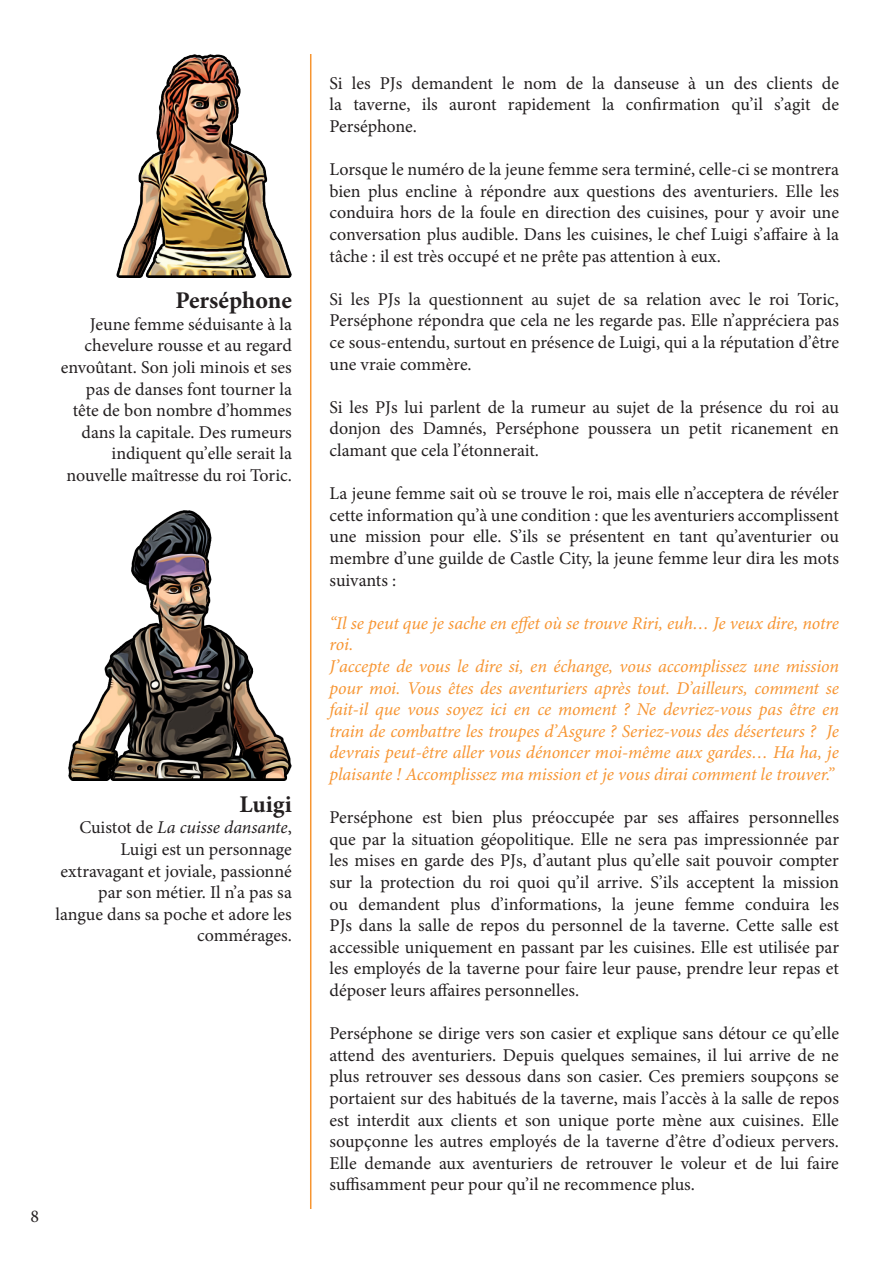
<style>
.page{position:relative;width:893px;height:1263px;background:#fff}
.page>*{position:absolute;margin:0;border:0;box-sizing:border-box;transform-origin:0 0}
.t1{font:700 24px "Minion Pro";color:#231f20}
.t2{font:18px/21.6px "Minion Pro";color:#231f20;text-align:justify}
.t3{font:italic 18px/21.6px "Minion Pro";letter-spacing:-.01em;color:#f79532}
.s1{font-style:italic}
</style>
<div class="page">
<img style="left:116px;top:54px;width:176px;height:224px">
<hr style="left:310px;top:54px;width:1px;height:1155px;background:#f79530">
<img style="left:68px;top:510px;width:224px;height:270px">
<p class="t1" style="left:176px;top:286px;width:118px">Perséphone</p>
<p class="t2" style="left:61px;top:313px;width:233px;text-align:right">Jeune femme séduisante à la chevelure rousse et au regard envoûtant. Son joli minois et ses pas de danses font tourner la tête de bon nombre d’hommes dans la capitale. Des rumeurs indiquent qu’elle serait la nouvelle maîtresse du roi Toric.</p>
<p class="t1" style="left:239px;top:790px;width:54px">Luigi</p>
<p class="t2" style="left:55px;top:817px;width:238px;text-align:right">Cuistot de <span class="s1">La cuisse dansante</span>,<br>Luigi est un personnage extravagant et joviale, passionné par son métier. Il n’a pas sa langue dans sa poche et adore les commérages.</p>
<p class="t2" style="left:30px;top:1205px;width:10px">8</p>
<p class="t2" style="left:330px;top:72px;width:511px">Si les PJs demandent le nom de la danseuse à un des clients de la taverne, ils auront rapidement la confirmation qu’il s’agit de Perséphone.</p>
<p class="t2" style="left:330px;top:159px;width:511px">Lorsque le numéro de la jeune femme sera terminé, celle-ci se montrera bien plus encline à répondre aux questions des aventuriers. Elle les conduira hors de la foule en direction des cuisines, pour y avoir une conversation plus audible. Dans les cuisines, le chef Luigi s’affaire à la tâche : il est très occupé et ne prête pas attention à eux.</p>
<p class="t2" style="left:330px;top:288px;width:511px">Si les PJs la questionnent au sujet de sa relation avec le roi Toric, Perséphone répondra que cela ne les regarde pas. Elle n’appréciera pas ce sous-entendu, surtout en présence de Luigi, qui a la réputation d’être une vraie commère.</p>
<p class="t2" style="left:330px;top:396px;width:511px">Si les PJs lui parlent de la rumeur au sujet de la présence du roi au donjon des Damnés, Perséphone poussera un petit ricanement en clamant que cela l’étonnerait.</p>
<p class="t2" style="left:330px;top:483px;width:511px">La jeune femme sait où se trouve le roi, mais elle n’acceptera de révéler cette information qu’à une condition : que les aventuriers accomplissent une mission pour elle. S’ils se présentent en tant qu’aventurier ou membre d’une guilde de Castle City, la jeune femme leur dira les mots suivants :</p>
<p class="t3" style="left:330px;top:613px;width:511px">“Il se peut que je sache en effet où se trouve Riri, euh… Je veux dire, notre roi.</p>
<p class="t3" style="left:330px;top:656px;width:511px;text-align:justify">J’accepte de vous le dire si, en échange, vous accomplissez une mission pour moi. Vous êtes des aventuriers après tout. D’ailleurs, comment se fait-il que vous soyez ici en ce moment ? Ne devriez-vous pas être en train de combattre les troupes d’Asgure ? Seriez-vous des déserteurs ? Je devrais peut-être aller vous dénoncer moi-même aux gardes… Ha ha, je plaisante ! Accomplissez ma mission et je vous dirai comment le trouver.”</p>
<p class="t2" style="left:330px;top:807px;width:511px">Perséphone est bien plus préoccupée par ses affaires personnelles que par la situation géopolitique. Elle ne sera pas impressionnée par les mises en garde des PJs, d’autant plus qu’elle sait pouvoir compter sur la protection du roi quoi qu’il arrive. S’ils acceptent la mission ou demandent plus d’informations, la jeune femme conduira les PJs dans la salle de repos du personnel de la taverne. Cette salle est accessible uniquement en passant par les cuisines. Elle est utilisée par les employés de la taverne pour faire leur pause, prendre leur repas et déposer leurs affaires personnelles.</p>
<p class="t2" style="left:330px;top:1023px;width:511px">Perséphone se dirige vers son casier et explique sans détour ce qu’elle attend des aventuriers. Depuis quelques semaines, il lui arrive de ne plus retrouver ses dessous dans son casier. Ces premiers soupçons se portaient sur des habitués de la taverne, mais l’accès à la salle de repos est interdit aux clients et son unique porte mène aux cuisines. Elle soupçonne les autres employés de la taverne d’être d’odieux pervers.<br>Elle demande aux aventuriers de retrouver le voleur et de lui faire suffisamment peur pour qu’il ne recommence plus.</p>
</div>
